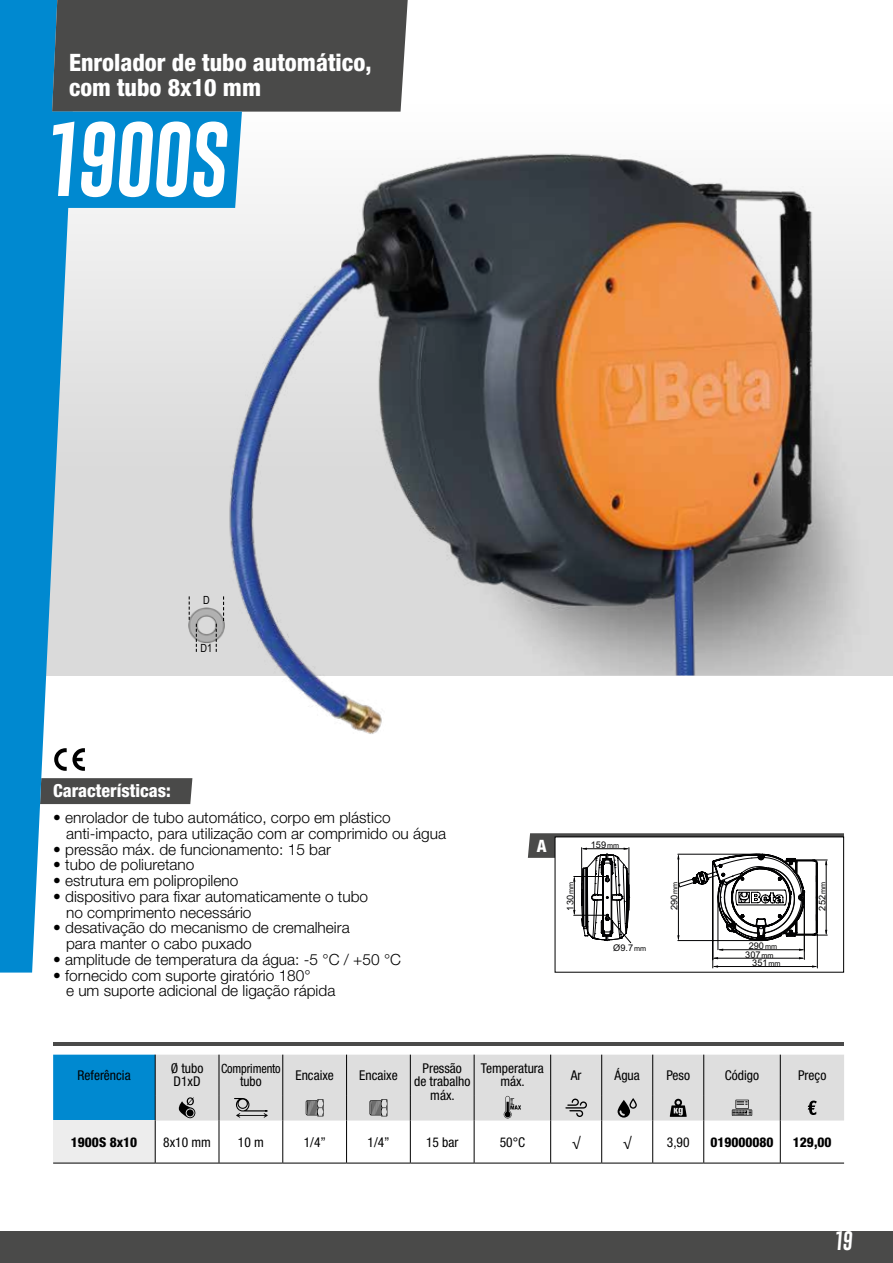
<style>
.page{position:relative;width:893px;height:1263px;background:#fff}
.page>*{position:absolute;margin:0;border:0;box-sizing:border-box;transform-origin:0 0}
.t1{font:76.5px "Gobold Extra 2";color:#fff}
.t2{font:800 condensed 24px/24.8px "Helvetica Neue LT Std";color:#fff}
.t3{font:19.5px "Gobold Extra 2";color:#fff}
.t4{font:800 condensed 18px "Helvetica Neue LT Std";color:#fff}
.t5{font:800 condensed 17.1px "Helvetica Neue LT Std";color:#fff}
.t6{font:300 15.45px/15.8px "Helvetica Neue LT Std";color:#000}
.t7{font:condensed 13.5px/13.5px "Helvetica Neue LT Std";color:#000;text-align:center}
.t8{font:800 condensed 13.5px "Helvetica Neue LT Std";color:#000}
.t9{font:expanded 13.5px "Helvetica Neue LT Std";color:#000}
.t10{font:condensed 12.75px "Helvetica Neue LT Std";letter-spacing:-.01em;color:#000;scale:.96 1}
.t11{font:11.25px "Arial Beta Narrow";color:#000}
.t12{font:9.15px/8.4px "Arial";color:#020203;text-align:center}
.s1{font-family:"Gobold"}
.s2{font-size:7.2px}
</style>
<div class="page">
<div style="left:0;top:1231px;width:893px;height:32px;background:#4a4a49"></div>
<div style="left:0;top:0;width:893px;height:675px;background:#dadada"></div>
<div style="left:0;top:0;width:893px;height:485px;background:linear-gradient(to bottom,#fff,#d9d9d9)"></div>
<img style="left:191px;top:73px;width:689px;height:710px">
<img style="left:188px;top:606px;width:37px;height:37px">
<svg style="left:189px;top:596px;width:1px;height:24px"></svg>
<svg style="left:223px;top:596px;width:1px;height:25px"></svg>
<svg style="left:196px;top:624px;width:1px;height:28px"></svg>
<svg style="left:216px;top:624px;width:1px;height:28px"></svg>
<svg style="left:73px;top:748px;width:12px;height:23px"></svg>
<div style="left:73px;top:778px;width:119px;height:26px;background:#4a4a49"></div>
<div style="left:53px;top:1120px;width:102px;height:43px;background:#ededed"></div>
<hr style="left:155px;top:1120px;width:1px;height:43px;background:#000">
<hr style="left:219px;top:1120px;width:1px;height:43px;background:#000">
<hr style="left:283px;top:1120px;width:1px;height:43px;background:#000">
<hr style="left:346px;top:1120px;width:1px;height:43px;background:#000">
<hr style="left:410px;top:1120px;width:1px;height:43px;background:#000">
<hr style="left:474px;top:1120px;width:1px;height:43px;background:#000">
<hr style="left:550px;top:1120px;width:1px;height:43px;background:#000">
<hr style="left:601px;top:1120px;width:1px;height:43px;background:#000">
<hr style="left:652px;top:1120px;width:1px;height:43px;background:#000">
<hr style="left:703px;top:1120px;width:1px;height:43px;background:#000">
<hr style="left:780px;top:1120px;width:1px;height:43px;background:#000">
<hr style="left:53px;top:1163px;width:102px;height:1px;background:#000">
<hr style="left:155px;top:1163px;width:64px;height:1px;background:#000">
<hr style="left:219px;top:1163px;width:64px;height:1px;background:#000">
<hr style="left:283px;top:1163px;width:64px;height:1px;background:#000">
<hr style="left:347px;top:1163px;width:63px;height:1px;background:#000">
<hr style="left:410px;top:1163px;width:64px;height:1px;background:#000">
<hr style="left:474px;top:1163px;width:77px;height:1px;background:#000">
<hr style="left:551px;top:1163px;width:51px;height:1px;background:#000">
<hr style="left:602px;top:1163px;width:51px;height:1px;background:#000">
<hr style="left:653px;top:1163px;width:51px;height:1px;background:#000">
<hr style="left:704px;top:1163px;width:76px;height:1px;background:#000">
<hr style="left:780px;top:1163px;width:64px;height:1px;background:#000">
<svg style="left:53px;top:1055px;width:791px;height:65px;background:#b8cad3"></svg>
<hr style="left:53px;top:1042px;width:791px;height:3px;background:#4a4a49">
<svg style="left:528px;top:833px;width:316px;height:135px"></svg>
<svg style="left:0;top:0;width:73px;height:972px;fill:#0089d0"></svg>
<svg style="left:48px;top:0;width:360px;height:208px;background:#577e91"></svg>
<h2 class="t2" style="left:69px;top:50px;width:304px">Enrolador de tubo automático, com tubo 8x10 mm</h2>
<h1 class="t1" style="left:40px;top:110px;width:196px">1900<span class="s1">S</span></h1>
<p class="t11" style="left:203px;top:592px;width:8px">D</p>
<p class="t11" style="left:201px;top:640px;width:13px">D1</p>
<p class="t4" style="left:53px;top:780px;width:119px">Características:</p>
<p class="t6" style="left:66px;top:809px;width:382px;text-indent:-13px">• enrolador de tubo automático, corpo em plástico anti-impacto, para utilização com ar comprimido ou água</p>
<p class="t6" style="left:53px;top:841px;width:279px">• pressão máx. de funcionamento: 15 bar</p>
<p class="t6" style="left:53px;top:857px;width:143px">• tubo de poliuretano</p>
<p class="t6" style="left:53px;top:872px;width:187px">• estrutura em polipropileno</p>
<p class="t6" style="left:66px;top:888px;width:304px;text-indent:-13px">• dispositivo para fixar automaticamente o tubo no comprimento necessário</p>
<p class="t6" style="left:66px;top:920px;width:285px;text-indent:-13px">• desativação do mecanismo de cremalheira para manter o cabo puxado</p>
<p class="t6" style="left:53px;top:951px;width:349px">• amplitude de temperatura da água: -5 °C / +50 °C</p>
<p class="t6" style="left:66px;top:967px;width:271px;text-indent:-13px">• fornecido com suporte giratório 180°<br>e um suporte adicional de ligação rápida</p>
<p class="t5" style="left:537px;top:835px;width:11px">A</p>
<p class="t12" style="left:566px;top:910px;width:30px;rotate:-90deg">130<span class="s2">mm</span></p>
<p class="t12" style="left:591px;top:841px;width:30px">159<span class="s2">mm</span></p>
<p class="t12" style="left:613px;top:943px;width:34px">Ø9.7<span class="s2">mm</span></p>
<p class="t12" style="left:670px;top:910px;width:30px;rotate:-90deg">290<span class="s2">mm</span></p>
<p class="t12" style="left:745px;top:942px;width:33px">290<span class="s2">mm<br></span>307<span class="s2">mm</span></p>
<p class="t12" style="left:752px;top:958px;width:30px">351<span class="s2">mm</span></p>
<p class="t12" style="left:818px;top:910px;width:30px;rotate:-90deg">252<span class="s2">mm</span></p>
<p class="t7" style="left:78px;top:1068px;width:55px">Referência</p>
<p class="t7" style="left:171px;top:1061px;width:34px;text-align:left">Ø tubo<br>D1xD</p>
<p class="t10" style="left:221px;top:1061px;width:64px">Comprimento</p>
<p class="t7" style="left:240px;top:1075px;width:23px">tubo</p>
<p class="t7" style="left:295px;top:1068px;width:40px">Encaixe</p>
<p class="t7" style="left:359px;top:1068px;width:40px">Encaixe</p>
<p class="t7" style="left:414px;top:1061px;width:58px">Pressão<br>de trabalho máx.</p>
<p class="t7" style="left:481px;top:1061px;width:65px">Temperatura máx.</p>
<p class="t7" style="left:571px;top:1068px;width:12px">Ar</p>
<p class="t7" style="left:615px;top:1068px;width:27px">Água</p>
<p class="t7" style="left:666px;top:1068px;width:25px">Peso</p>
<p class="t7" style="left:725px;top:1068px;width:36px">Código</p>
<p class="t7" style="left:798px;top:1068px;width:30px">Preço</p>
<p class="t8" style="left:71px;top:1133px;width:68px">1900S 8x10</p>
<p class="t7" style="left:163px;top:1135px;width:49px">8x10 mm</p>
<p class="t7" style="left:238px;top:1135px;width:27px">10 m</p>
<p class="t7" style="left:304px;top:1135px;width:24px">1/4”</p>
<p class="t7" style="left:368px;top:1135px;width:24px">1/4”</p>
<p class="t7" style="left:426px;top:1135px;width:34px">15 bar</p>
<p class="t7" style="left:500px;top:1135px;width:27px">50°C</p>
<p class="t9" style="left:572px;top:1133px;width:10px">√</p>
<p class="t9" style="left:623px;top:1133px;width:10px">√</p>
<p class="t7" style="left:667px;top:1135px;width:24px">3,90</p>
<p class="t8" style="left:710px;top:1133px;width:65px">019000080</p>
<p class="t8" style="left:793px;top:1133px;width:40px">129,00</p>
<p class="t3" style="left:833px;top:1228px;width:23px">19</p>
</div>
